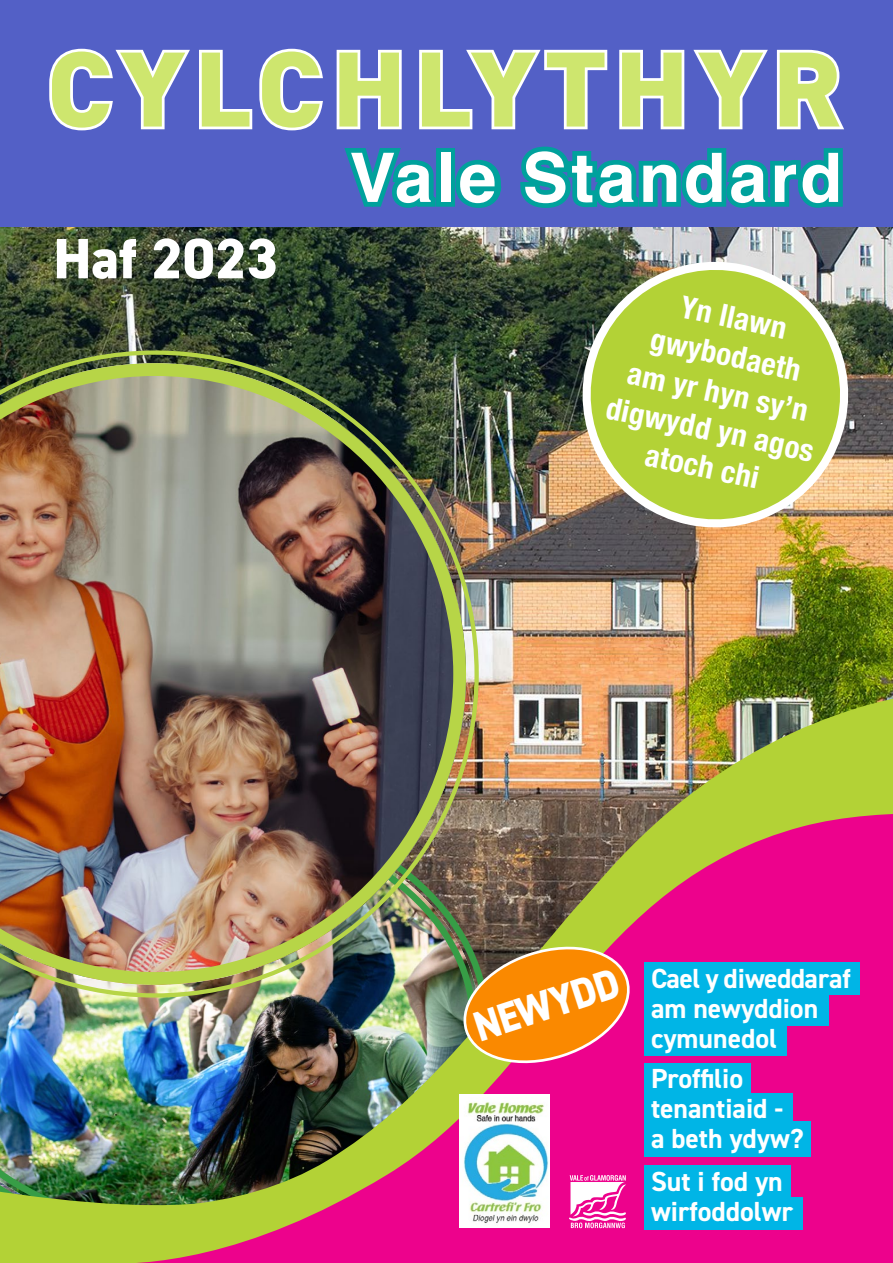
<style>
.page{position:relative;width:893px;height:1263px;background:#fff}
.page>*{position:absolute;margin:0;border:0;box-sizing:border-box;transform-origin:0 0}
.t1{font:800 107.1px "DIN2014";letter-spacing:.09em;color:#cee66e}
.t2{font:700 68.25px "Helvetica";letter-spacing:.05em;color:#fff}
.t3{font:800 57px "DIN2014";color:#fff}
.t4{font:800 42.75px "DIN2014";color:#fff;scale:.91 1}
.t5{font:700 condensed 30.75px/38.1px "Helvetica Neue";color:#fff;text-align:center}
.t6{font:700 27.75px/30px "DIN2014";color:#fff}
</style>
<div class="page">
<img style="left:0;top:226px;width:893px;height:438px">
<div style="left:0;top:0;width:893px;height:226px;background:#5360c6"></div>
<img style="left:0;top:664px;width:893px;height:599px">
<img style="left:56px;top:783px;width:837px;height:480px">
<img style="left:565px;top:244px;width:301px;height:291px">
<img style="left:0;top:350px;width:479px;height:647px">
<img style="left:0;top:363px;width:466px;height:622px">
<svg style="left:569px;top:1175px;width:57px;height:53px"></svg>
<div style="left:459px;top:1093px;width:91px;height:134px;background:#fff"></div>
<img style="left:464px;top:1102px;width:85px;height:121px">
<svg style="left:457px;top:940px;width:179px;height:130px;background:#dc7731"></svg>
<div style="left:644px;top:962px;width:215px;height:32px;background:#00b5e6"></div>
<div style="left:644px;top:993px;width:185px;height:33px;background:#00b5e6"></div>
<div style="left:644px;top:1023px;width:143px;height:33px;background:#00b5e6"></div>
<div style="left:644px;top:1063px;width:107px;height:33px;background:#00b5e6"></div>
<div style="left:644px;top:1165px;width:147px;height:33px;background:#00b5e6"></div>
<div style="left:644px;top:1197px;width:159px;height:32px;background:#00b5e6"></div>
<div style="left:644px;top:1121px;width:167px;height:36px;background:#00b5e6"></div>
<div style="left:644px;top:1093px;width:149px;height:33px;background:#00b5e6"></div>
<svg style="left:49px;top:48px;width:274px;height:83px"></svg>
<svg style="left:336px;top:49px;width:508px;height:159px"></svg>
<p class="t1" style="left:47px;top:18px;width:796px">CYLCHLYTHYR</p>
<p class="t3" style="left:53px;top:221px;width:227px">Haf 2023</p>
<p class="t2" style="left:349px;top:123px;width:494px">Vale Standard</p>
<p class="t5" style="left:635px;top:275px;width:213px;rotate:12deg">Yn llawn gwybodaeth<br>am yr hyn sy’n digwydd yn agos atoch chi</p>
<p class="t4" style="left:466px;top:1001px;width:167px;rotate:-18deg">NEWYDD</p>
<p class="t6" style="left:651px;top:963px;width:201px">Cael y diweddaraf am newyddion cymunedol</p>
<p class="t6" style="left:651px;top:1063px;width:134px">Proffilio tenantiaid -</p>
<p class="t6" style="left:651px;top:1123px;width:154px">a beth ydyw?</p>
<p class="t6" style="left:651px;top:1166px;width:143px">Sut i fod yn wirfoddolwr</p>
</div>
